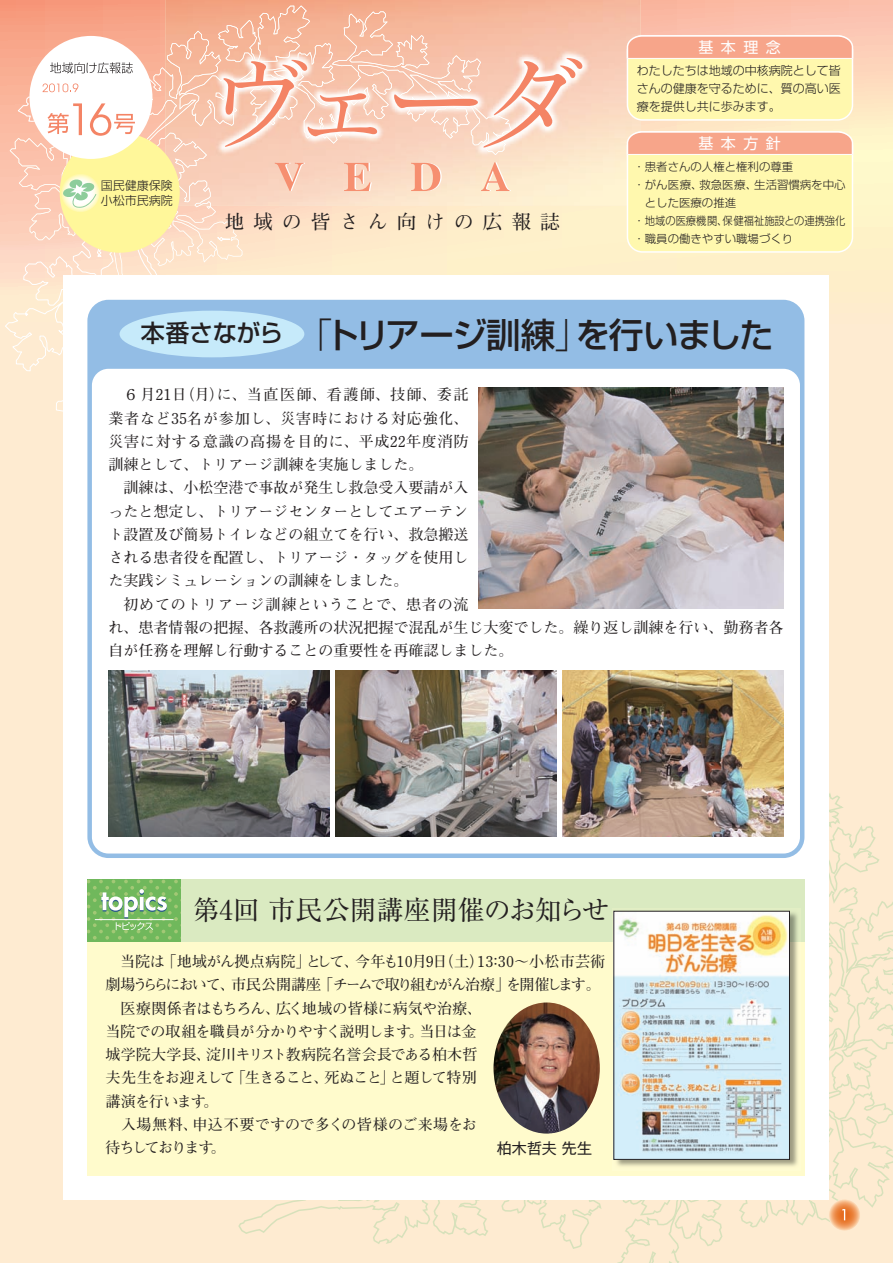
<style>
.page{position:relative;width:893px;height:1263px;background:#feebd1}
.page>*{position:absolute;margin:0;border:0;box-sizing:border-box;transform-origin:0 0}
.t1{font:500 34.5px "Shin Go Pro";letter-spacing:-.035em;color:#231f20}
.t2{font:27px "Ryumin Pro";color:#231f20}
.t3{font:700 19.5px "Futo Min A101 Pro";letter-spacing:.47em;color:#231f20}
.t4{font:700 15px/23.2px "Futo Min A101 Pro";color:#231f20}
.t5{font:700 15px/23.2px "Futo Min A101 Pro";letter-spacing:-.035em;color:#231f20}
.t6{font:15px "Shin Go Pro";letter-spacing:.5em;color:#fff}
.t7{font:15px "Gothic MB101 Pro";letter-spacing:.015em;color:#231f20}
.t8{font:300 12px/18px "Shin Go";color:#231f20;text-align:justify}
.t9{font:300 12px/14.4px "Shin Go Pro";color:#231f20}
.t10{font:300 11.25px "Shin Go";color:#231f20}
.s1{font-weight:300}
</style>
<div class="page">
<svg style="left:0;top:0;width:893px;height:335px"></svg>
<svg style="left:10px;top:31px;width:232px;height:200px;background:#f9c3ac"></svg>
<svg style="left:4px;top:231px;width:281px;height:181px"></svg>
<svg style="left:828px;top:732px;width:65px;height:254px"></svg>
<svg style="left:739px;top:986px;width:154px;height:241px"></svg>
<svg style="left:501px;top:1200px;width:222px;height:63px"></svg>
<svg style="left:238px;top:1200px;width:250px;height:44px"></svg>
<div style="left:63px;top:276px;width:765px;height:924px;background:#fff"></div>
<div style="left:87px;top:941px;width:717px;height:235px;background:#fffbcc"></div>
<div style="left:87px;top:300px;width:717px;height:558px;background:#93bde5;border-radius:21px"></div>
<div style="left:92px;top:369px;width:708px;height:484px;background:#fff;border-radius:16px"></div>
<div style="left:181px;top:879px;width:623px;height:62px;background:#daeac1"></div>
<svg style="left:87px;top:879px;width:94px;height:62px;background:#77ba5f"></svg>
<hr style="left:95px;top:919px;width:79px;height:1px;background:#fff">
<svg style="left:101px;top:889px;width:66px;height:41px"></svg>
<img style="left:165px;top:0;width:74px;height:151px">
<img style="left:165px;top:31px;width:53px;height:94px">
<svg style="left:275px;top:163px;width:30px;height:28px"></svg>
<svg style="left:344px;top:163px;width:28px;height:28px"></svg>
<svg style="left:411px;top:163px;width:31px;height:28px"></svg>
<svg style="left:481px;top:162px;width:30px;height:29px"></svg>
<div style="left:627px;top:36px;width:225px;height:84px;background:#fff8ae;border-radius:15px"></div>
<div style="left:627px;top:35px;width:226px;height:86px;border:2px solid #fff;border-radius:15px"></div>
<svg style="left:626px;top:34px;width:228px;height:26px;background:#f8b196"></svg>
<hr style="left:627px;top:58px;width:225px;height:1px;background:#fff">
<svg style="left:828px;top:1199px;width:32px;height:32px"></svg>
<svg style="left:795px;top:1090px;width:98px;height:130px"></svg>
<div style="left:627px;top:132px;width:225px;height:120px;background:#fff8ae;border-radius:15px"></div>
<div style="left:627px;top:131px;width:226px;height:122px;border:2px solid #fff;border-radius:15px"></div>
<svg style="left:626px;top:130px;width:228px;height:26px;background:#f8b398"></svg>
<hr style="left:627px;top:154px;width:225px;height:1px;background:#fff">
<div style="left:60px;top:133px;width:120px;height:120px;background:#fff79a;border-radius:50%"></div>
<div style="left:29px;top:36px;width:123px;height:123px;background:#fff;border-radius:50%"></div>
<svg style="left:17px;top:62px;width:123px;height:182px"></svg>
<div style="left:120px;top:311px;width:184px;height:46px;background:#c6eafa;border-radius:50%"></div>
<img style="left:108px;top:671px;width:222px;height:166px">
<img style="left:335px;top:671px;width:222px;height:166px">
<img style="left:562px;top:671px;width:221px;height:166px">
<img style="left:479px;top:387px;width:304px;height:221px">
<svg style="left:218px;top:6px;width:367px;height:149px;background:#f7c7b2"></svg>
<img style="left:612px;top:910px;width:189px;height:260px">
<img style="left:615px;top:913px;width:173px;height:245px">
<div style="left:613px;top:911px;width:177px;height:249px;border:1px solid #231f20"></div>
<img style="left:493px;top:1002px;width:107px;height:131px">
<p class="t6" style="left:698px;top:35px;width:84px">基本理念</p>
<p class="t8" style="left:637px;top:61px;width:206px">わたしたちは地域の中核病院として皆さんの健康を守るために、質の高い医療を提供し共に歩みます。</p>
<p class="t9" style="left:101px;top:177px;width:73px">国民健康保険小松市民病院</p>
<h3 class="t3" style="left:225px;top:206px;width:336px">地域の皆さん向けの広報誌</h3>
<p class="t6" style="left:698px;top:131px;width:84px">基本方針</p>
<p class="t10" style="left:633px;top:159px;width:161px">・患者さんの人権と権利の尊重</p>
<p class="t10" style="left:633px;top:177px;width:214px">・がん医療、救急医療、生活習慣病を中心</p>
<p class="t10" style="left:645px;top:195px;width:93px">とした医療の推進</p>
<p class="t10" style="left:633px;top:213px;width:213px">・地域の医療機関、保健福祉施設との連携強化</p>
<p class="t10" style="left:633px;top:231px;width:161px">・職員の働きやすい職場づくり</p>
<h1 class="t1" style="left:141px;top:306px;width:634px"><sup>本番さながら</sup><span class="s1">「</span>トリアージ訓練<span class="s1">」</span>を行いました</h1>
<p class="t4" style="left:108px;top:381px;width:677px">　６月21日（月）に、当直医師、看護師、技師、委託<br>業者など35名が参加し、災害時における対応強化、<br>災害に対する意識の高揚を目的に、平成22年度消防<br>訓練として、トリアージ訓練を実施しました。<br>　訓練は、小松空港で事故が発生し救急受入要請が入<br>ったと想定し、トリアージセンターとしてエアーテン<br>ト設置及び簡易トイレなどの組立てを行い、救急搬送<br>される患者役を配置し、トリアージ・タッグを使用し<br>た実践シミュレーションの訓練をしました。<br>　初めてのトリアージ訓練ということで、患者の流<br>れ、患者情報の把握、各救護所の状況把握で混乱が生じ大変でした。繰り返し訓練を行い、勤務者各自が任務を理解し行動することの重要性を再確認しました。</p>
<h2 class="t2" style="left:193px;top:888px;width:418px">第4回 市民公開講座開催のお知らせ</h2>
<p class="t5" style="left:105px;top:948px;width:501px">　当院は「地域がん拠点病院」として、今年も10月9日（土）13：30～小松市芸術劇場うららにおいて、市民公開講座「チームで取り組むがん治療」を開催します。　医療関係者はもちろん、広く地域の皆様に病気や治療、<br>当院での取組を職員が分かりやすく説明します。当日は金<br>城学院大学長、淀川キリスト教病院名誉会長である柏木哲<br>夫先生をお迎えして「生きること、死ぬこと」と題して特別<br>講演を行います。<br>　入場無料、申込不要ですので多くの皆様のご来場をお<br>待ちしております。</p>
<p class="t7" style="left:497px;top:1136px;width:97px">柏木哲夫 先生</p>
</div>
